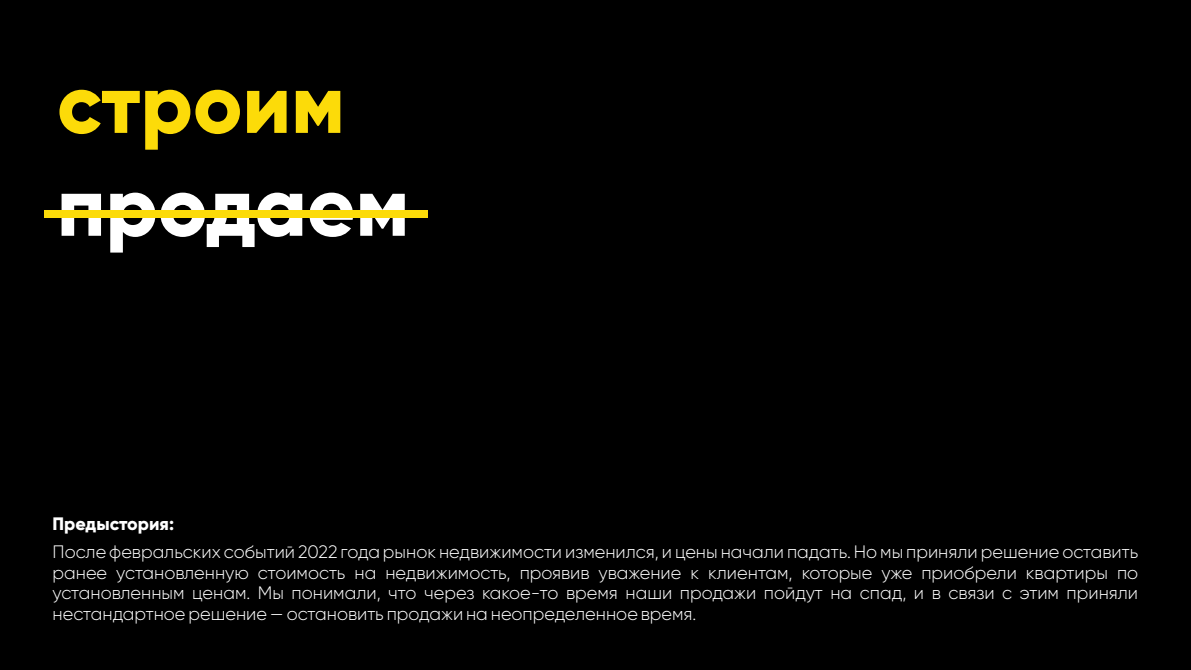
<style>
.page{position:relative;width:1191px;height:670px;background:#fff}
.page>*{position:absolute;margin:0;border:0;box-sizing:border-box;transform-origin:0 0}
.t1{font:800 84px "Gilroy";color:#fff}
.t2{font:800 84px "Gilroy";color:#fcdb09}
.t3{font:300 18px/20.8px "Gilroy";color:#fff;text-align:justify}
.t4{font:800 18px "Gilroy";color:#fff}
</style>
<div class="page">
<div style="left:0;top:0;width:1190px;height:670px;background:#000"></div>
<div style="left:44px;top:209px;width:384px;height:8px;background:#fcdb09"></div>
<h1 class="t2" style="left:57px;top:66px;width:289px">строим</h1>
<h1 class="t1" style="left:57px;top:168px;width:354px">продаем</h1>
<p class="t4" style="left:53px;top:515px;width:123px">Предыстория:</p>
<p class="t3" style="left:53px;top:542px;width:1087px">После февральских событий 2022 года рынок недвижимости изменился, и цены начали падать. Но мы приняли решение оставить ранее установленную стоимость на недвижимость, проявив уважение к клиентам, которые уже приобрели квартиры по установленным ценам. Мы понимали, что через какое-то время наши продажи пойдут на спад, и в связи с этим приняли нестандартное решение — остановить продажи на неопределенное время.</p>
</div>
